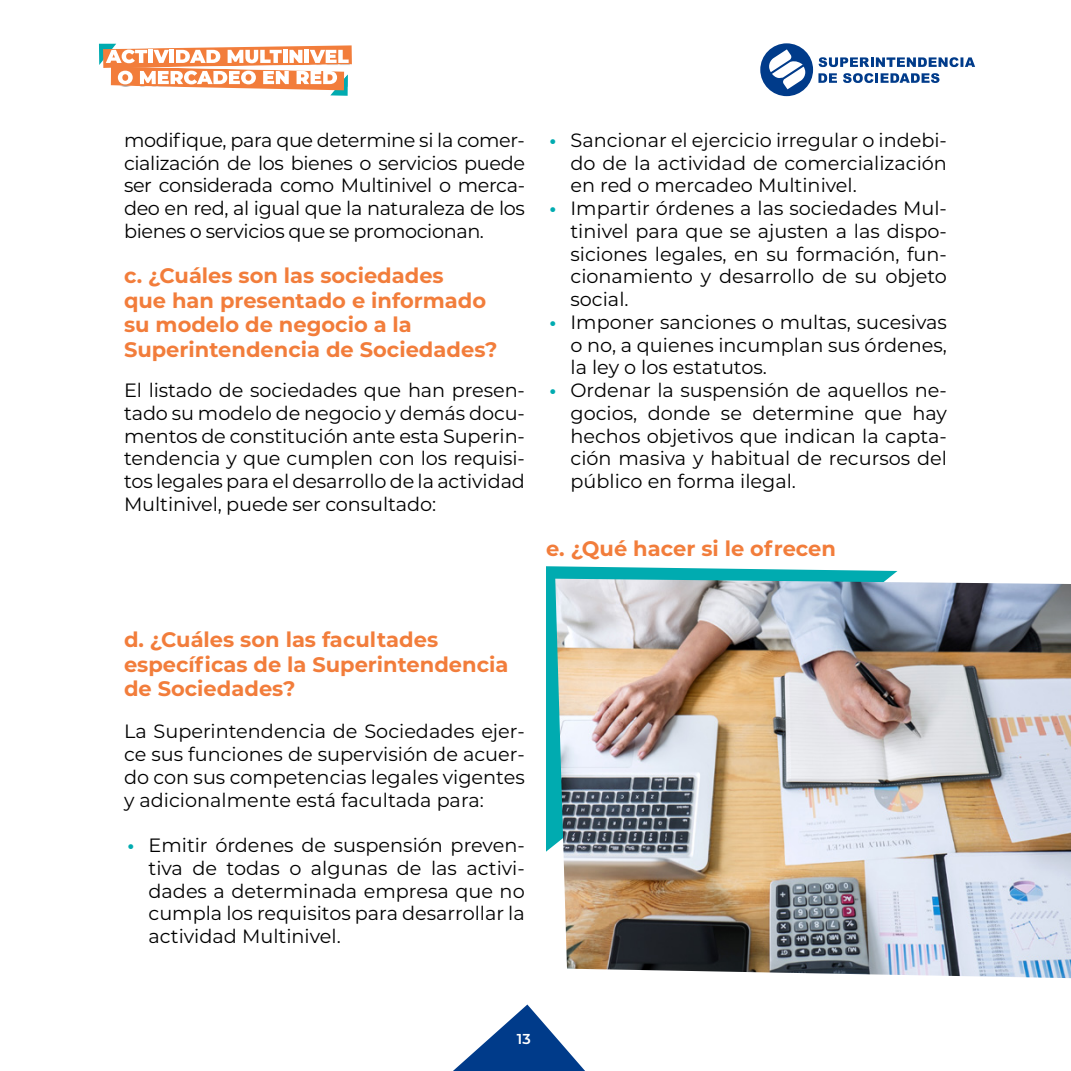
<style>
.page{position:relative;width:1071px;height:1071px;background:#fff}
.page>*{position:absolute;margin:0;border:0;box-sizing:border-box;transform-origin:0 0}
.t1{font:700 21px/24.5px "Montserrat";color:#f27d3b}
.t2{font:19.25px/22.8px "Montserrat";color:#000;text-align:justify}
.t3{font:600 14.35px "Montserrat";color:#fff}
.s1{font-weight:700;color:#00abb0}
</style>
<div class="page">
<svg style="left:760px;top:43px;width:215px;height:53px"></svg>
<svg style="left:99px;top:44px;width:253px;height:52px"></svg>
<svg style="left:453px;top:1005px;width:132px;height:66px"></svg>
<svg style="left:546px;top:566px;width:351px;height:286px;background:#24b6bb"></svg>
<img style="left:555px;top:579px;width:516px;height:399px">
<p class="t2" style="left:124px;top:128px;width:403px">modifique, para que determine si la comer&shy;cialización de los bienes o servicios puede ser considerada como Multinivel o merca&shy;deo en red, al igual que la naturaleza de los bienes o servicios que se promocionan.</p>
<p class="t1" style="left:124px;top:263px;width:375px">c. ¿Cuáles son las sociedades<br>que han presentado e informado su modelo de negocio a la<br>Superintendencia de Sociedades?</p>
<p class="t2" style="left:124px;top:378px;width:403px">El listado de sociedades que han presen&shy;tado su modelo de negocio y demás docu&shy;mentos de constitución ante esta Superin&shy;tendencia y que cumplen con los requisi&shy;tos legales para el desarrollo de la actividad Multinivel, puede ser consultado:</p>
<p class="t2" style="left:571px;top:128px;width:378px;text-indent:-21px"><span class="s1">•</span> Sancionar el ejercicio irregular o indebi&shy;do de la actividad de comercialización en red o mercadeo Multinivel.</p>
<p class="t2" style="left:571px;top:196px;width:378px;text-indent:-21px"><span class="s1">•</span> Impartir órdenes a las sociedades Mul&shy;tinivel para que se ajusten a las dispo&shy;siciones legales, en su formación, fun&shy;cionamiento y desarrollo de su objeto social.</p>
<p class="t2" style="left:571px;top:310px;width:378px;text-indent:-21px"><span class="s1">•</span> Imponer sanciones o multas, sucesivas o no, a quienes incumplan sus órdenes, la ley o los estatutos.</p>
<p class="t2" style="left:571px;top:378px;width:378px;text-indent:-21px"><span class="s1">•</span> Ordenar la suspensión de aquellos ne&shy;gocios, donde se determine que hay hechos objetivos que indican la capta&shy;ción masiva y habitual de recursos del público en forma ilegal.</p>
<p class="t1" style="left:546px;top:536px;width:291px">e. ¿Qué hacer si le ofrecen</p>
<p class="t1" style="left:124px;top:627px;width:386px">d. ¿Cuáles son las facultades específicas de la Superintendencia de Sociedades?</p>
<p class="t2" style="left:124px;top:719px;width:402px">La Superintendencia de Sociedades ejer&shy;ce sus funciones de supervisión de acuer&shy;do con sus competencias legales vigentes y adicionalmente está facultada para:</p>
<p class="t2" style="left:149px;top:833px;width:378px;text-indent:-21px"><span class="s1">•</span> Emitir órdenes de suspensión preven&shy;tiva de todas o algunas de las activi&shy;dades a determinada empresa que no cumpla los requisitos para desarrollar la actividad Multinivel.</p>
<p class="t3" style="left:517px;top:1028px;width:15px">13</p>
</div>
